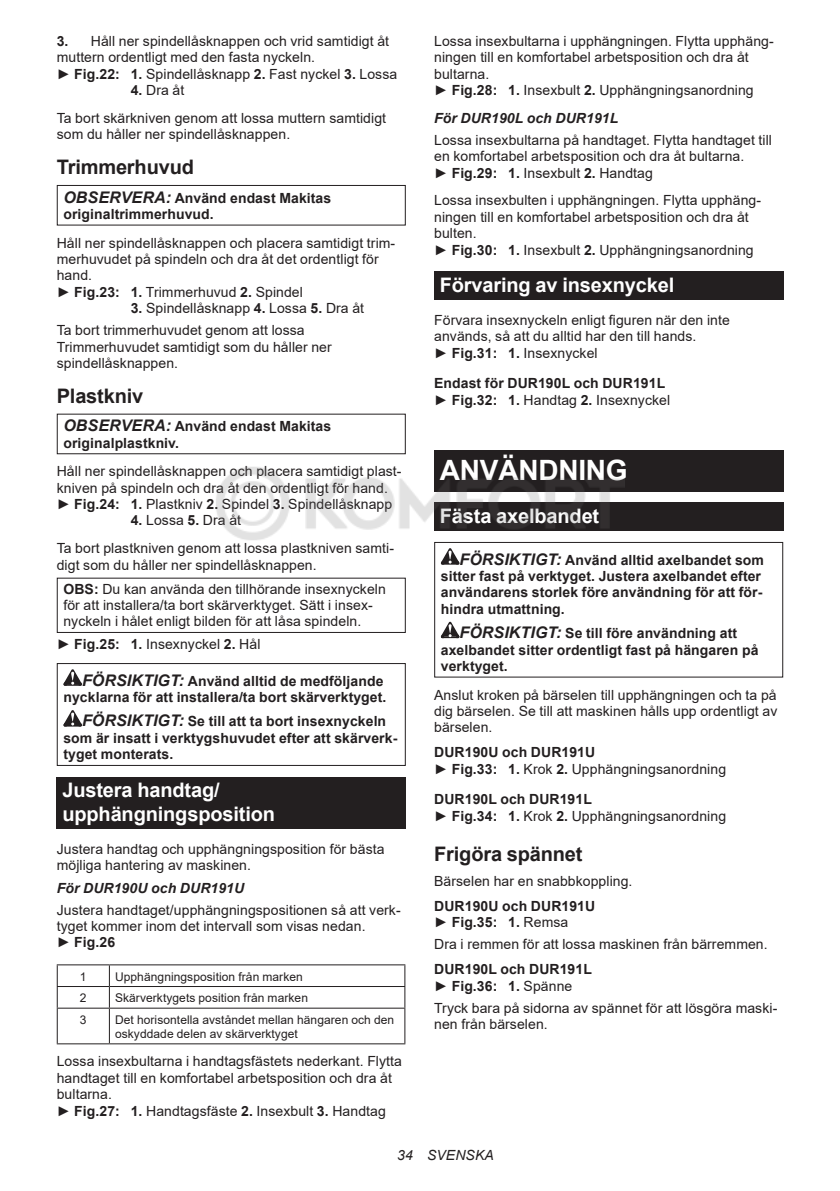
<style>
.page{position:relative;width:840px;height:1191px;background:#fff}
.page>*{position:absolute;margin:0;border:0;box-sizing:border-box;transform-origin:0 0}
.t1{font:700 28px "Arial";letter-spacing:-.01em;color:#fff}
.t2{font:700 20px/23.4px "Arial";letter-spacing:-.01em;color:#fff}
.t3{font:700 20px "Arial";letter-spacing:-.01em;color:#231f20}
.t4{font:14px/16.4px "Arial";letter-spacing:.005em;color:#231f20}
.t5{font:700 14px/16.4px "Arial";letter-spacing:.005em;color:#231f20}
.t6{font:italic 700 14px "Arial";letter-spacing:.005em;color:#231f20}
.t7{font:italic 14px "Arial";letter-spacing:.005em;color:#231f20}
.t8{font:12px/14px "Arial";letter-spacing:.005em;color:#231f20}
.s1{font-weight:700}
.s2{font-style:italic;font-size:16px}
.s3{font-weight:400}
</style>
<div class="page">
<div style="left:57px;top:185px;width:348px;height:40px;border:1px solid #231f20"></div>
<div style="left:57px;top:413px;width:348px;height:41px;border:1px solid #231f20"></div>
<div style="left:57px;top:577px;width:348px;height:56px;border:1px solid #231f20"></div>
<svg style="left:63px;top:669px;width:19px;height:16px"></svg>
<svg style="left:63px;top:710px;width:19px;height:16px"></svg>
<div style="left:57px;top:663px;width:348px;height:103px;border:1px solid #231f20"></div>
<div style="left:57px;top:777px;width:348px;height:52px;background:#231f20"></div>
<hr style="left:57px;top:964px;width:52px;height:1px;background:#231f20">
<hr style="left:109px;top:964px;width:296px;height:1px;background:#231f20">
<hr style="left:57px;top:986px;width:52px;height:1px;background:#231f20">
<svg style="left:57px;top:965px;width:1px;height:42px"></svg>
<hr style="left:109px;top:986px;width:296px;height:1px;background:#231f20">
<svg style="left:109px;top:965px;width:1px;height:42px"></svg>
<svg style="left:404px;top:965px;width:1px;height:42px"></svg>
<hr style="left:57px;top:1007px;width:52px;height:1px;background:#231f20">
<hr style="left:57px;top:1008px;width:1px;height:35px;background:#231f20">
<hr style="left:109px;top:1007px;width:296px;height:1px;background:#231f20">
<hr style="left:109px;top:1008px;width:1px;height:35px;background:#231f20">
<hr style="left:404px;top:1008px;width:1px;height:35px;background:#231f20">
<hr style="left:57px;top:1043px;width:52px;height:1px;background:#231f20">
<hr style="left:109px;top:1043px;width:296px;height:1px;background:#231f20">
<div style="left:434px;top:272px;width:348px;height:28px;background:#231f20"></div>
<div style="left:434px;top:450px;width:348px;height:41px;background:#231f20"></div>
<div style="left:434px;top:502px;width:348px;height:29px;background:#231f20"></div>
<svg style="left:440px;top:549px;width:19px;height:15px"></svg>
<svg style="left:440px;top:622px;width:19px;height:16px"></svg>
<div style="left:434px;top:542px;width:348px;height:135px;border:1px solid #231f20"></div>
<img style="left:216px;top:467px;width:413px;height:82px">
<p class="t4" style="left:57px;top:34px;width:342px"><span class="s1">3.</span> Håll ner spindellåsknappen och vrid samtidigt åt muttern ordentligt med den fasta nyckeln.<br>► <span class="s1">Fig.22: 1.</span> Spindellåsknapp <span class="s1">2.</span> Fast nyckel <span class="s1">3.</span> Lossa</p>
<p class="t4" style="left:57px;top:78px;width:331px;line-height:27.8px;text-indent:74px"><span class="s1">4.</span> Dra åt<br>Ta bort skärkniven genom att lossa muttern samtidigt</p>
<p class="t4" style="left:57px;top:127px;width:235px">som du håller ner spindellåsknappen.</p>
<h2 class="t3" style="left:57px;top:159px;width:139px">Trimmerhuvud</h2>
<p class="t5" style="left:63px;top:190px;width:269px"><span class="s2">OBSERVERA:</span> Använd endast Makitas originaltrimmerhuvud.</p>
<p class="t4" style="left:57px;top:236px;width:340px">Håll ner spindellåsknappen och placera samtidigt trim&shy;merhuvudet på spindeln och dra åt det ordentligt för hand.<br>► <span class="s1">Fig.23: 1.</span> Trimmerhuvud <span class="s1">2.</span> Spindel</p>
<p class="t4" style="left:57px;top:298px;width:309px;line-height:22px;text-indent:74px"><span class="s1">3.</span> Spindellåsknapp <span class="s1">4.</span> Lossa <span class="s1">5.</span> Dra åt<br>Ta bort trimmerhuvudet genom att lossa</p>
<p class="t4" style="left:57px;top:340px;width:276px">Trimmerhuvudet samtidigt som du håller ner spindellåsknappen.</p>
<h2 class="t3" style="left:57px;top:388px;width:88px">Plastkniv</h2>
<p class="t5" style="left:63px;top:419px;width:269px"><span class="s2">OBSERVERA:</span> Använd endast Makitas originalplastkniv.</p>
<p class="t4" style="left:57px;top:464px;width:346px">Håll ner spindellåsknappen och placera samtidigt plast&shy;kniven på spindeln och dra åt den ordentligt för hand. ► <span class="s1">Fig.24: 1.</span> Plastkniv <span class="s1">2.</span> Spindel <span class="s1">3.</span> Spindellåsknapp</p>
<p class="t4" style="left:57px;top:508px;width:338px;line-height:27.8px;text-indent:74px"><span class="s1">4.</span> Lossa <span class="s1">5.</span> Dra åt<br>Ta bort plastkniven genom att lossa plastkniven samti-</p>
<p class="t4" style="left:63px;top:554px;width:324px;line-height:23.8px;text-indent:-7px">digt som du håller ner spindellåsknappen.<br><span class="s1">OBS:</span> Du kan använda den tillhörande insexnyckeln</p>
<p class="t4" style="left:63px;top:598px;width:311px">för att installera/ta bort skärverktyget. Sätt i insex&shy;nyckeln i hålet enligt bilden för att låsa spindeln.</p>
<p class="t4" style="left:57px;top:636px;width:205px">► <span class="s1">Fig.25: 1.</span> Insexnyckel <span class="s1">2.</span> Hål</p>
<p class="t5" style="left:63px;top:672px;width:324px;text-align:right"><span class="s2">FÖRSIKTIGT:</span> Använd alltid de medföljande nycklarna för att installera/ta bort skärverktyget.</p>
<p class="t5" style="left:63px;top:714px;width:335px;text-indent:19px"><span class="s2">FÖRSIKTIGT:</span> Se till att ta bort insexnyckeln som är insatt i verktygshuvudet efter att skärverk&shy;tyget monterats.</p>
<h2 class="t2" style="left:62px;top:780px;width:214px">Justera handtag/ upphängningsposition</h2>
<p class="t4" style="left:57px;top:842px;width:329px">Justera handtag och upphängningsposition för bästa möjliga hantering av maskinen.</p>
<p class="t6" style="left:57px;top:882px;width:189px">För DUR190U och DUR191U</p>
<p class="t4" style="left:57px;top:902px;width:345px">Justera handtaget/upphängningspositionen så att verk&shy;tyget kommer inom det intervall som visas nedan.<br>► <span class="s1">Fig.26</span></p>
<p class="t8" style="left:80px;top:970px;width:8px">1</p>
<p class="t8" style="left:115px;top:970px;width:189px">Upphängningsposition från marken</p>
<p class="t8" style="left:80px;top:992px;width:8px">2</p>
<p class="t8" style="left:115px;top:992px;width:194px">Skärverktygets position från marken</p>
<p class="t8" style="left:80px;top:1014px;width:8px">3</p>
<p class="t8" style="left:115px;top:1014px;width:280px">Det horisontella avståndet mellan hängaren och den oskyddade delen av skärverktyget</p>
<p class="t4" style="left:57px;top:1054px;width:346px">Lossa insexbultarna i handtagsfästets nederkant. Flytta handtaget till en komfortabel arbetsposition och dra åt bultarna.<br>► <span class="s1">Fig.27: 1.</span> Handtagsfäste <span class="s1">2.</span> Insexbult <span class="s1">3.</span> Handtag</p>
<p class="t4" style="left:434px;top:34px;width:341px">Lossa insexbultarna i upphängningen. Flytta upphäng&shy;ningen till en komfortabel arbetsposition och dra åt bultarna.<br>► <span class="s1">Fig.28: 1.</span> Insexbult <span class="s1">2.</span> Upphängningsanordning</p>
<p class="t6" style="left:434px;top:113px;width:185px">För DUR190L och DUR191L</p>
<p class="t4" style="left:434px;top:133px;width:339px">Lossa insexbultarna på handtaget. Flytta handtaget till en komfortabel arbetsposition och dra åt bultarna.<br>► <span class="s1">Fig.29: 1.</span> Insexbult <span class="s1">2.</span> Handtag</p>
<p class="t4" style="left:434px;top:194px;width:328px">Lossa insexbulten i upphängningen. Flytta upphäng&shy;ningen till en komfortabel arbetsposition och dra åt bulten.<br>► <span class="s1">Fig.30: 1.</span> Insexbult <span class="s1">2.</span> Upphängningsanordning</p>
<h2 class="t2" style="left:439px;top:274px;width:236px">Förvaring av insexnyckel</h2>
<p class="t4" style="left:434px;top:312px;width:297px">Förvara insexnyckeln enligt figuren när den inte används, så att du alltid har den till hands.<br>► <span class="s1">Fig.31: 1.</span> Insexnyckel</p>
<p class="t5" style="left:434px;top:376px;width:237px">Endast för DUR190L och DUR191L <span class="s3">►</span> Fig.32: 1. <span class="s3">Handtag</span> 2. <span class="s3">Insexnyckel</span></p>
<h1 class="t1" style="left:439px;top:459px;width:189px">ANVÄNDNING</h1>
<h2 class="t2" style="left:439px;top:505px;width:161px">Fästa axelbandet</h2>
<p class="t5" style="left:440px;top:552px;width:324px;text-indent:19px"><span class="s2">FÖRSIKTIGT:</span> Använd alltid axelbandet som sitter fast på verktyget. Justera axelbandet efter användarens storlek före användning för att för&shy;hindra utmattning.</p>
<p class="t5" style="left:440px;top:626px;width:319px;text-indent:19px"><span class="s2">FÖRSIKTIGT:</span> Se till före användning att axelbandet sitter ordentligt fast på hängaren på verktyget.</p>
<p class="t4" style="left:434px;top:687px;width:344px;text-align:justify">Anslut kroken på bärselen till upphängningen och ta på dig bärselen. Se till att maskinen hålls upp ordentligt av bärselen.</p>
<p class="t5" style="left:434px;top:745px;width:293px">DUR190U och DUR191U<br><span class="s3">►</span> Fig.33: 1. <span class="s3">Krok</span> 2. <span class="s3">Upphängningsanordning</span></p>
<p class="t5" style="left:434px;top:792px;width:293px">DUR190L och DUR191L<br><span class="s3">►</span> Fig.34: 1. <span class="s3">Krok</span> 2. <span class="s3">Upphängningsanordning</span></p>
<h2 class="t3" style="left:434px;top:846px;width:150px">Frigöra spännet</h2>
<p class="t4" style="left:434px;top:874px;width:200px">Bärselen har en snabbkoppling.</p>
<p class="t5" style="left:434px;top:899px;width:162px">DUR190U och DUR191U <span class="s3">►</span> Fig.35: 1. <span class="s3">Remsa</span></p>
<p class="t4" style="left:434px;top:937px;width:335px">Dra i remmen för att lossa maskinen från bärremmen.</p>
<p class="t5" style="left:434px;top:962px;width:159px">DUR190L och DUR191L <span class="s3">►</span> Fig.36: 1. <span class="s3">Spänne</span></p>
<p class="t4" style="left:434px;top:1000px;width:344px">Tryck bara på sidorna av spännet för att lösgöra maski&shy;nen från bärselen.</p>
<p class="t7" style="left:397px;top:1147px;width:98px">34 SVENSKA</p>
</div>
